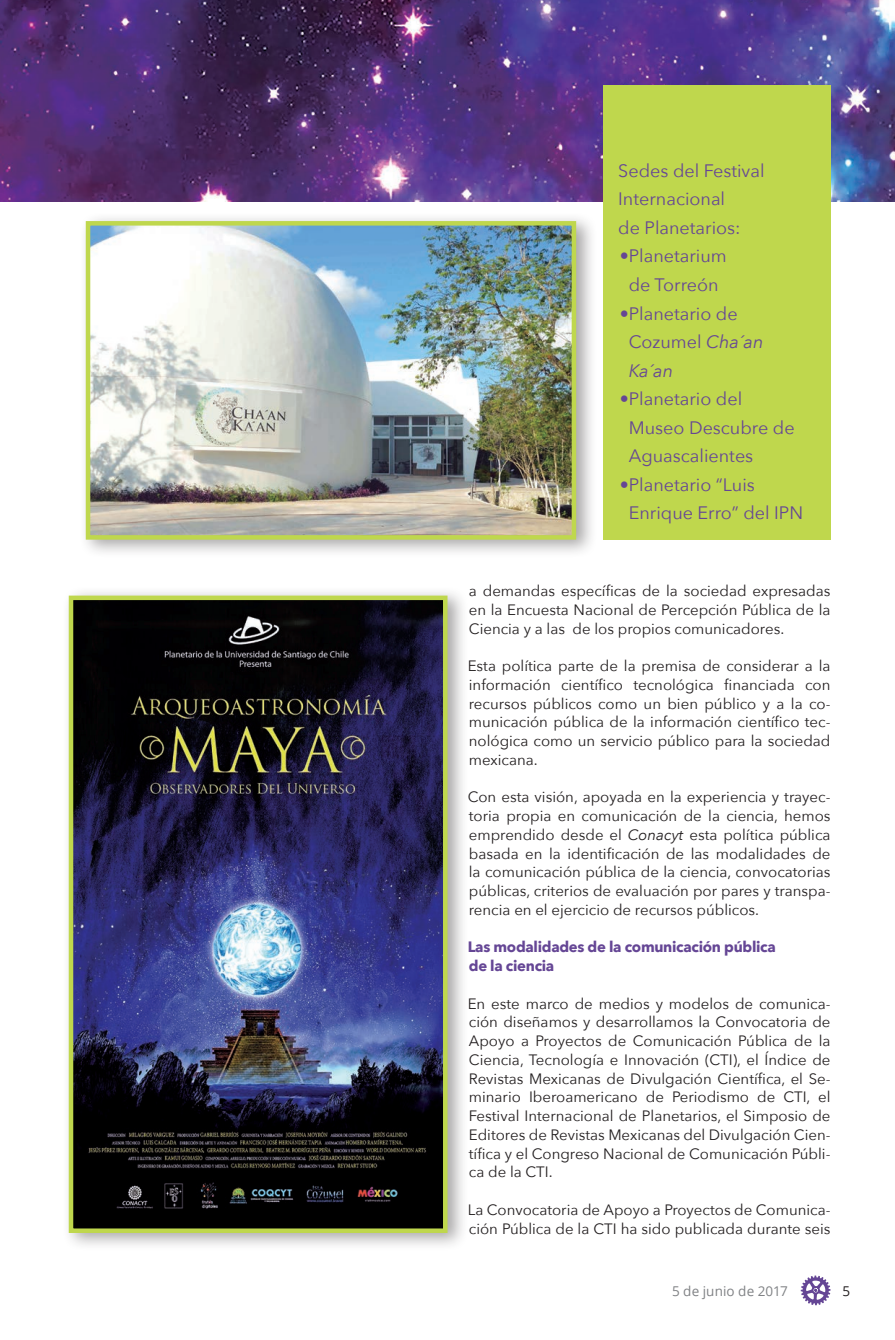
<style>
.page{position:relative;width:895px;height:1340px;background:#fff}
.page>*{position:absolute;margin:0;border:0;box-sizing:border-box;transform-origin:0 0}
.t1{font:18px/28.5px "Avenir Next";color:#654695}
.t2{font:15px/18.8px "Avenir Next";color:#231f20;text-align:justify}
.t3{font:700 15px/18.8px "Avenir Next";letter-spacing:-.02em;color:#654695}
.t4{font:13.5px "Open Sans";letter-spacing:.005em;color:#808285}
.t5{font:13.5px "Open Sans";color:#231f20}
.s1{font-style:italic}
</style>
<div class="page">
<svg style="left:800px;top:1275px;width:30px;height:30px"></svg>
<img style="left:0;top:0;width:894px;height:201px">
<div style="left:602px;top:85px;width:228px;height:454px;background:#bfd74d"></div>
<div style="left:62px;top:586px;width:406px;height:665px;background:#231f20;opacity:.4"></div>
<img style="left:74px;top:600px;width:368px;height:628px">
<div style="left:69px;top:595px;width:378px;height:638px;border:4px solid #bfd74d"></div>
<div style="left:79px;top:211px;width:518px;height:347px;background:#231f20;opacity:.4"></div>
<img style="left:91px;top:226px;width:480px;height:308px">
<div style="left:86px;top:221px;width:490px;height:318px;border:4px solid #bfd74d"></div>
<p class="t1" style="left:618px;top:156px;width:148px">Sedes del Festival<br>Internacional<br>de Planetarios:</p>
<p class="t1" style="left:619px;top:241px;width:108px;text-align:center">•Planetarium de Torreón</p>
<p class="t1" style="left:628px;top:298px;width:136px;text-indent:-9px">•Planetario de<br>Cozumel <span class="s1">Cha´an<br>Ka´an</span></p>
<p class="t1" style="left:628px;top:384px;width:167px;text-indent:-9px">•Planetario del<br>Museo Descubre de<br>Aguascalientes</p>
<p class="t1" style="left:628px;top:469px;width:176px;text-indent:-9px">•Planetario “Luis<br>Enrique Erro” del IPN</p>
<p class="t2" style="left:468px;top:581px;width:363px">a demandas específicas de la sociedad expresadas en la Encuesta Nacional de Percepción Pública de la Ciencia y a las de los propios comunicadores.</p>
<p class="t2" style="left:467px;top:656px;width:364px">Esta política parte de la premisa de considerar a la información científico tecnológica financiada con recursos públicos como un bien público y a la co&shy;municación pública de la información científico tec&shy;nológica como un servicio público para la sociedad mexicana.</p>
<p class="t2" style="left:467px;top:787px;width:364px">Con esta visión, apoyada en la experiencia y trayec&shy;toria propia en comunicación de la ciencia, hemos emprendido desde el <span class="s1">Conacyt</span> esta política pública basada en la identificación de las modalidades de la comunicación pública de la ciencia, convocatorias públicas, criterios de evaluación por pares y transpa&shy;rencia en el ejercicio de recursos públicos.</p>
<p class="t3" style="left:467px;top:937px;width:309px">Las modalidades de la comunicación pública de la ciencia</p>
<p class="t2" style="left:467px;top:993px;width:364px">En este marco de medios y modelos de comunica&shy;ción diseñamos y desarrollamos la Convocatoria de Apoyo a Proyectos de Comunicación Pública de la Ciencia, Tecnología e Innovación (CTI), el Índice de Revistas Mexicanas de Divulgación Científica, el Se&shy;minario Iberoamericano de Periodismo de CTI, el Festival Internacional de Planetarios, el Simposio de Editores de Revistas Mexicanas del Divulgación Cien&shy;tífica y el Congreso Nacional de Comunicación Públi&shy;ca de la CTI.</p>
<p class="t2" style="left:467px;top:1199px;width:364px">La Convocatoria de Apoyo a Proyectos de Comunica&shy;ción Pública de la CTI ha sido publicada durante seis</p>
<p class="t4" style="left:671px;top:1281px;width:117px">5 de junio de 2017</p>
<p class="t5" style="left:842px;top:1281px;width:9px">5</p>
</div>
